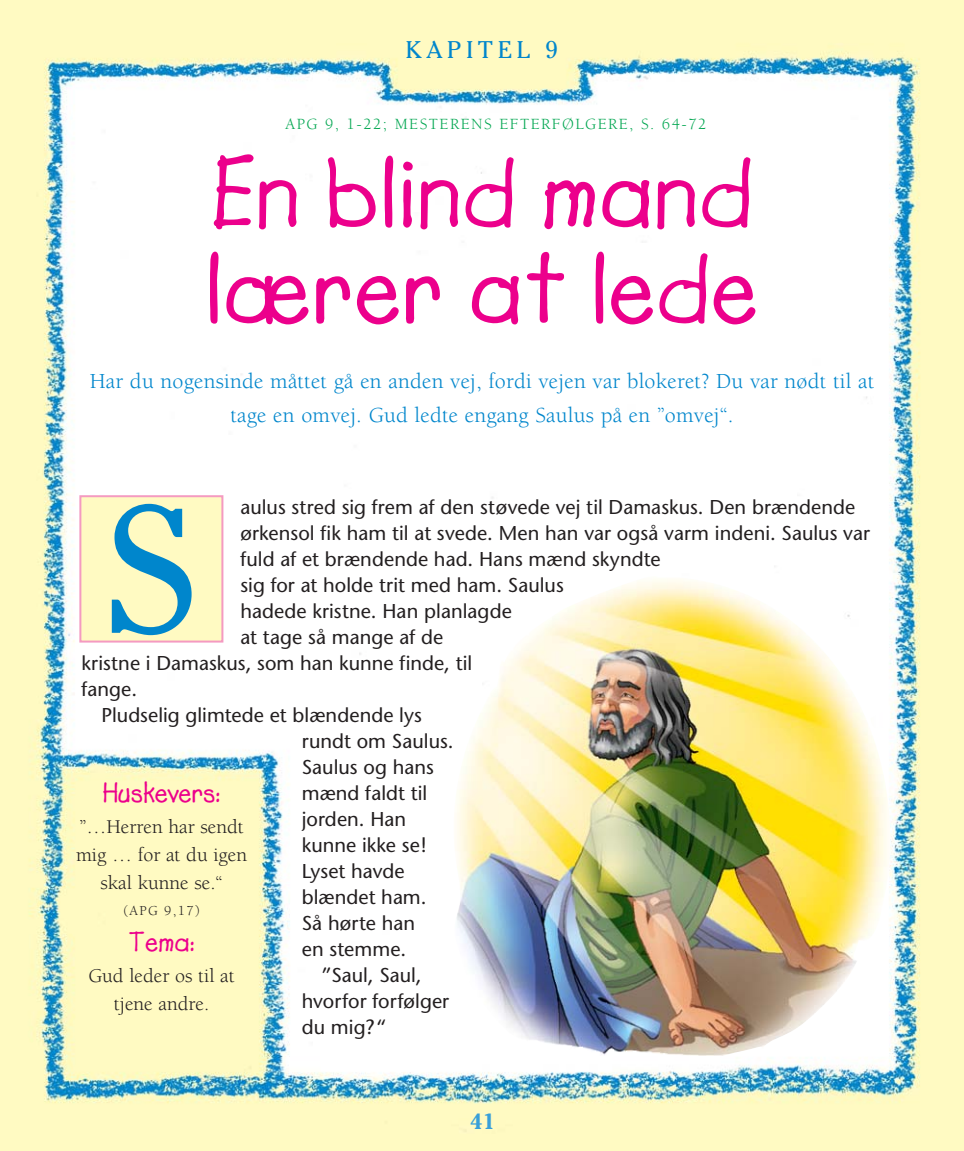
<style>
.page{position:relative;width:964px;height:1151px;background:#fff}
.page>*{position:absolute;margin:0;border:0;box-sizing:border-box;transform-origin:0 0}
.t1{font:177.6px "Cheltenham";color:#0086cc}
.t2{font:700 100px/96px "Lemonade";letter-spacing:.01em;color:#ec008c}
.t3{font:700 28px "Lemonade";color:#ec008c}
.t4{font:24px "Cheltenham";letter-spacing:.2em;color:#0086cc}
.t5{font:22px/34px "Berkeley";letter-spacing:.01em;color:#0086cc;text-align:center}
.t6{font:700 22px "Cheltenham";color:#389fd9}
.t7{font:20px "Stone Sans";color:#231f20}
.t8{font:20px/28px "Berkeley";color:#231f20;text-align:center}
.t9{font:16px "Berkeley";letter-spacing:.095em;color:#00a650}
.t10{font:14px "Berkeley";color:#231f20}
</style>
<div class="page">
<img style="left:0;top:0;width:964px;height:1151px">
<div style="left:80px;top:496px;width:142px;height:145px;background:#fffac2"></div>
<div style="left:79px;top:495px;width:144px;height:147px;border:2px solid #f49ac1"></div>
<img style="left:452px;top:575px;width:438px;height:481px">
<p class="t4" style="left:406px;top:41px;width:154px">KAPITEL 9</p>
<p class="t9" style="left:285px;top:118px;width:423px">APG 9, 1-22; MESTERENS EFTERFØLGERE, S. 64-72</p>
<h2 class="t2" style="left:206px;top:163px;width:554px">En blind mand lærer at lede</h2>
<p class="t5" style="left:90px;top:366px;width:786px">Har du nogensinde måttet gå en anden vej, fordi vejen var blokeret? Du var nødt til at tage en omvej. Gud ledte engang Saulus på en ”omvej“.</p>
<p class="t7" style="left:240px;top:499px;width:616px">aulus stred sig frem af den støvede vej til Damaskus. Den brændende</p>
<p class="t7" style="left:240px;top:525px;width:631px">ørkensol fik ham til at svede. Men han var også varm indeni. Saulus var</p>
<p class="t7" style="left:240px;top:551px;width:422px">fuld af et brændende had. Hans mænd skyndte</p>
<p class="t7" style="left:240px;top:577px;width:325px">sig for at holde trit med ham. Saulus</p>
<p class="t7" style="left:240px;top:603px;width:273px">hadede kristne. Han planlagde</p>
<p class="t7" style="left:240px;top:629px;width:204px">at tage så mange af de</p>
<p class="t7" style="left:81px;top:655px;width:392px">kristne i Damaskus, som han kunne finde, til</p>
<p class="t7" style="left:81px;top:681px;width:57px">fange.</p>
<p class="t7" style="left:101px;top:707px;width:322px">Pludselig glimtede et blændende lys</p>
<p class="t7" style="left:302px;top:733px;width:153px">rundt om Saulus.</p>
<p class="t7" style="left:302px;top:759px;width:134px">Saulus og hans</p>
<p class="t7" style="left:302px;top:785px;width:127px">mænd faldt til</p>
<p class="t7" style="left:302px;top:811px;width:106px">jorden. Han</p>
<p class="t7" style="left:302px;top:837px;width:126px">kunne ikke se!</p>
<p class="t7" style="left:302px;top:863px;width:104px">Lyset havde</p>
<p class="t7" style="left:302px;top:889px;width:126px">blændet ham.</p>
<p class="t7" style="left:302px;top:915px;width:115px">Så hørte han</p>
<p class="t7" style="left:302px;top:941px;width:106px">en stemme.</p>
<p class="t7" style="left:322px;top:967px;width:101px">”Saul, Saul,</p>
<p class="t7" style="left:302px;top:993px;width:149px">hvorfor forfølger</p>
<p class="t7" style="left:302px;top:1019px;width:86px">du mig?“</p>
<h1 class="t1" style="left:106px;top:506px;width:94px">S</h1>
<h3 class="t3" style="left:103px;top:784px;width:119px">Huskevers:</h3>
<p class="t8" style="left:76px;top:815px;width:173px">”…Herren har sendt mig … for at du igen skal kunne se.“</p>
<p class="t10" style="left:124px;top:905px;width:78px">(APG 9,17)</p>
<h3 class="t3" style="left:129px;top:933px;width:67px">Tema:</h3>
<p class="t8" style="left:89px;top:964px;width:148px">Gud leder os til at tjene andre.</p>
<p class="t6" style="left:470px;top:1113px;width:26px">41</p>
</div>
